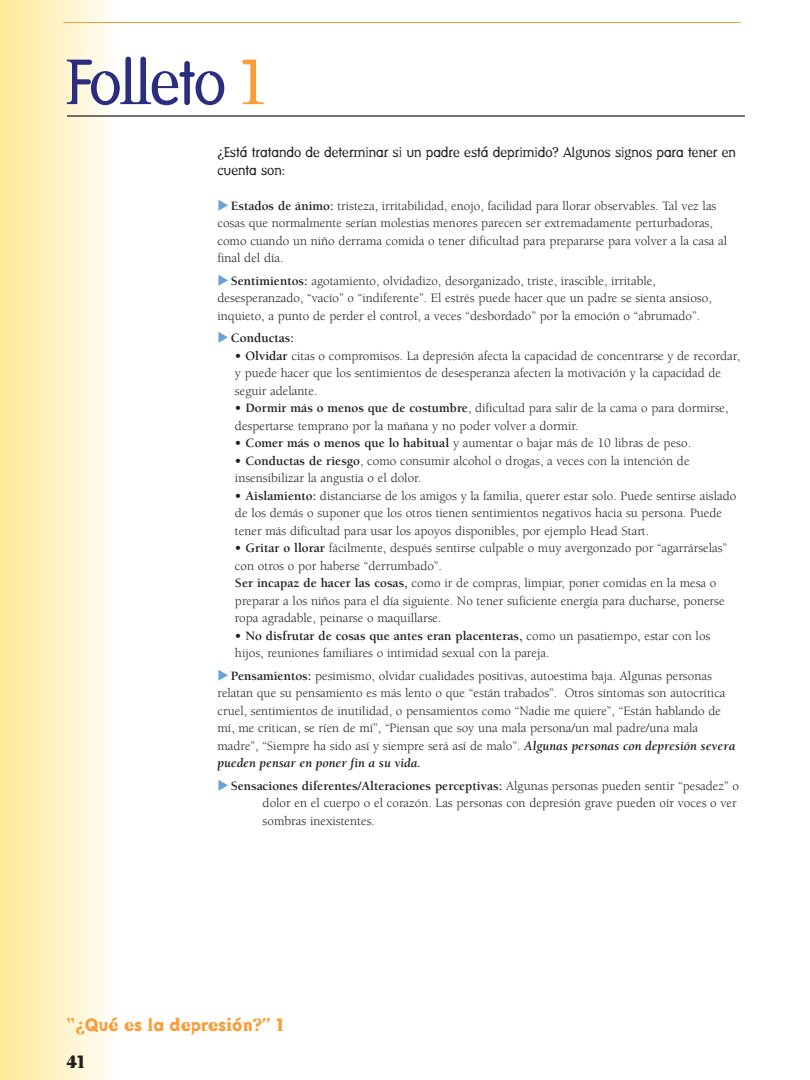
<style>
.page{position:relative;width:810px;height:1080px;background:#fff}
.page>*{position:absolute;margin:0;border:0;box-sizing:border-box;transform-origin:0 0}
.t1{font:62.5px "Rygwhs Dead History Roman";letter-spacing:-.035em;color:#2a2d80}
.t2{font:700 17.5px "Jqymvl Dead History";color:#f89d38}
.t3{font:700 17.5px "Jqymvl Dead History";color:#231f20}
.t4{font:13.75px/17.5px "Rygwhs Dead History Roman";color:#231f20}
.t5{font:13.12px/17.5px "Tctkfr Berkeley";color:#231f20}
.t6{font:700 13.12px "Nylldk Berkeley";color:#231f20}
.s1{color:#f89d38}
.s2{font-family:"Nylldk Berkeley";font-weight:700}
.s3{font-family:"Dqbnsk Berkeley";font-weight:700;font-style:italic}
</style>
<div class="page">
<div style="left:1px;top:0;width:117px;height:1079px;background:linear-gradient(to right,#ffea96,#fefefb)"></div>
<hr style="left:63px;top:22px;width:678px;height:1px;background:#f89d38">
<hr style="left:67px;top:115px;width:678px;height:2px;background:#231f20">
<h2 class="t1" style="left:66px;top:46px;width:201px">Folleto <span class="s1">1</span></h2>
<p class="t4" style="left:218px;top:144px;width:520px">¿Está tratando de determinar si un padre está deprimido? Algunos signos para tener en cuenta son:</p>
<p class="t5" style="left:218px;top:198px;width:511px;text-indent:13px"><span class="s2">Estados de ánimo:</span> tristeza, irritabilidad, enojo, facilidad para llorar observables. Tal vez las cosas que normalmente serían molestias menores parecen ser extremadamente perturbadoras, como cuando un niño derrama comida o tener dificultad para prepararse para volver a la casa al final del día.</p>
<p class="t5" style="left:218px;top:273px;width:496px;text-indent:13px"><span class="s2">Sentimientos:</span> agotamiento, olvidadizo, desorganizado, triste, irascible, irritable, desesperanzado, “vacío” o “indiferente”. El estrés puede hacer que un padre se sienta ansioso, inquieto, a punto de perder el control, a veces “desbordado” por la emoción o “abrumado”.</p>
<p class="t6" style="left:231px;top:333px;width:65px">Conductas:</p>
<p class="t5" style="left:235px;top:348px;width:507px"><span class="s2">• Olvidar</span> citas o compromisos. La depresión afecta la capacidad de concentrarse y de recordar, y puede hacer que los sentimientos de desesperanza afecten la motivación y la capacidad de seguir adelante.</p>
<p class="t5" style="left:235px;top:401px;width:495px"><span class="s2">• Dormir más o menos que de costumbre</span>, dificultad para salir de la cama o para dormirse, despertarse temprano por la mañana y no poder volver a dormir.</p>
<p class="t5" style="left:235px;top:436px;width:458px"><span class="s2">• Comer más o menos que lo habitual</span> y aumentar o bajar más de 10 libras de peso.</p>
<p class="t5" style="left:235px;top:453px;width:456px"><span class="s2">• Conductas de riesgo</span>, como consumir alcohol o drogas, a veces con la intención de insensibilizar la angustia o el dolor.</p>
<p class="t5" style="left:235px;top:488px;width:503px"><span class="s2">• Aislamiento:</span> distanciarse de los amigos y la familia, querer estar solo. Puede sentirse aislado de los demás o suponer que los otros tienen sentimientos negativos hacia su persona. Puede tener más dificultad para usar los apoyos disponibles, por ejemplo Head Start.</p>
<p class="t5" style="left:235px;top:541px;width:494px"><span class="s2">• Gritar o llorar</span> fácilmente, después sentirse culpable o muy avergonzado por “agarrárselas” con otros o por haberse “derrumbado”.<br><span class="s2">Ser incapaz de hacer las cosas,</span> como ir de compras, limpiar, poner comidas en la mesa o preparar a los niños para el día siguiente. No tener suficiente energía para ducharse, ponerse ropa agradable, peinarse o maquillarse.</p>
<p class="t5" style="left:235px;top:628px;width:477px"><span class="s2">• No disfrutar de cosas que antes eran placenteras,</span> como un pasatiempo, estar con los hijos, reuniones familiares o intimidad sexual con la pareja.</p>
<p class="t5" style="left:217px;top:668px;width:519px;text-indent:13px"><span class="s2">Pensamientos:</span> pesimismo, olvidar cualidades positivas, autoestima baja. Algunas personas relatan que su pensamiento es más lento o que “están trabados”. Otros síntomas son autocrítica cruel, sentimientos de inutilidad, o pensamientos como “Nadie me quiere”, “Están hablando de mí, me critican, se ríen de mí”, “Piensan que soy una mala persona/un mal padre/una mala madre”, “Siempre ha sido así y siempre será así de malo”. <span class="s3">Algunas personas con depresión severa pueden pensar en poner fin a su vida.</span></p>
<p class="t5" style="left:263px;top:778px;width:478px;text-indent:-32px"><span class="s2">Sensaciones diferentes/Alteraciones perceptivas:</span> Algunas personas pueden sentir “pesadez” o dolor en el cuerpo o el corazón. Las personas con depresión grave pueden oír voces o ver sombras inexistentes.</p>
<h2 class="t2" style="left:67px;top:1015px;width:219px">“¿Qué es la depresión?” 1</h2>
<h2 class="t3" style="left:67px;top:1051px;width:20px">41</h2>
</div>
